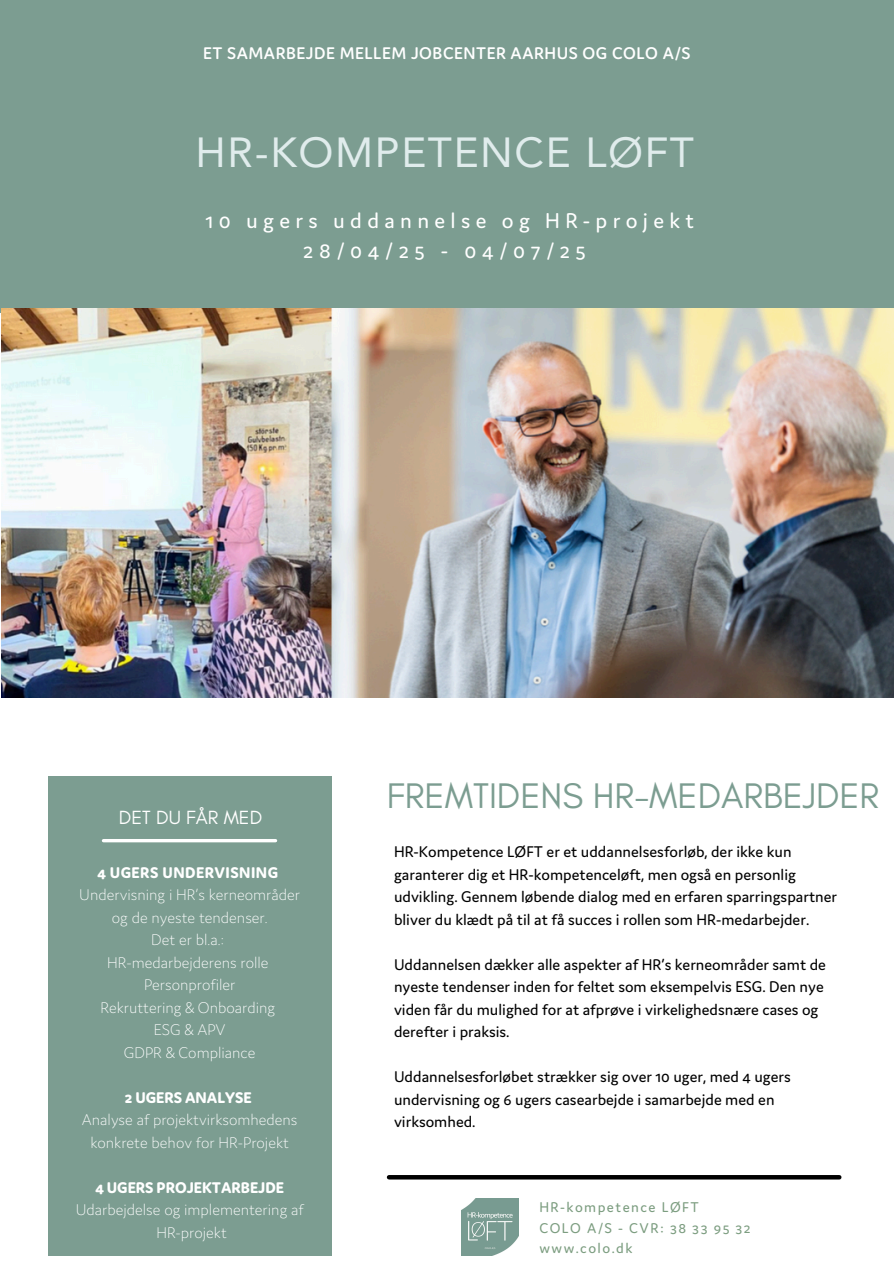
<style>
.page{position:relative;width:894px;height:1264px;background:#fff}
.page>*{position:absolute;margin:0;border:0;box-sizing:border-box;transform-origin:0 0}
.t1{font:42px "Avenir LT Pro";letter-spacing:.04em;color:#e0ecec}
.t2{font:36.3px "Glacial Indifference";color:#7c9d91}
.t3{font:22.8px "Domus";letter-spacing:.23em;color:#fff}
.t4{font:22.8px "Domus";letter-spacing:.25em;color:#fff}
.t5{font:19.5px "Glacial Indifference";color:#fff}
.t6{font:600 18px "Domus";letter-spacing:.03em;color:#fff}
.t7{font:16.5px/22.5px "Domus";color:#000}
.t8{font:200 16.5px/22.5px "Domus";color:#fff;text-align:center}
.t9{font:800 16.5px "Domus";letter-spacing:.03em;color:#fff}
.t10{font:800 16.5px "Domus";color:#fff}
.t11{font:15px "Domus";letter-spacing:.095em;color:#7c9d80}
.s1{font-weight:800}
</style>
<div class="page">
<div style="left:48px;top:776px;width:283px;height:479px;background:#7c9d91"></div>
<hr style="left:103px;top:839px;width:172px;height:3px;background:#fff">
<div style="left:389px;top:1174px;width:450px;height:5px;background:#000"></div>
<div style="left:0;top:0;width:893px;height:313px;background:#7c9d91"></div>
<img style="left:1px;top:309px;width:892px;height:388px">
<img style="left:461px;top:1198px;width:57px;height:57px">
<p class="t6" style="left:203px;top:41px;width:489px">ET SAMARBEJDE MELLEM JOBCENTER AARHUS OG COLO A/S</p>
<h4 class="t1" style="left:195px;top:136px;width:499px">HR-KOMPETENCE LØFT</h4>
<p class="t3" style="left:205px;top:205px;width:489px">10 ugers uddannelse og HR-projekt</p>
<p class="t4" style="left:303px;top:235px;width:284px">28/04/25 - 04/07/25</p>
<p class="t5" style="left:119px;top:805px;width:145px">DET DU FÅR MED</p>
<p class="t9" style="left:97px;top:861px;width:182px">4 UGERS UNDERVISNING</p>
<p class="t8" style="left:79px;top:882px;width:222px">Undervisning i HR’s kerneområder og de nyeste tendenser.</p>
<p class="t8" style="left:151px;top:927px;width:75px">Det er bl.a.:</p>
<p class="t8" style="left:107px;top:949px;width:163px">HR-medarbejderens rolle</p>
<p class="t8" style="left:144px;top:972px;width:93px">Personprofiler</p>
<p class="t8" style="left:100px;top:994px;width:176px">Rekruttering &amp; Onboarding</p>
<p class="t8" style="left:154px;top:1017px;width:73px">ESG &amp; APV</p>
<p class="t8" style="left:124px;top:1039px;width:133px">GDPR &amp; Compliance</p>
<p class="t10" style="left:125px;top:1086px;width:128px">2 UGERS ANALYSE</p>
<h6 class="t8" style="left:82px;top:1107px;width:217px">Analyse af projektvirksomhedens konkrete behov for HR-Projekt</h6>
<h2 class="t8" style="left:76px;top:1174px;width:229px"><span class="s1">4 UGERS PROJEKTARBEJDE<br></span>Udarbejdelse og implementering af<br>HR-projekt</h2>
<p class="t2" style="left:386px;top:773px;width:494px">FREMTIDENS HR-MEDARBEJDER</p>
<h1 class="t7" style="left:394px;top:839px;width:444px">HR-Kompetence LØFT er et uddannelsesforløb, der ikke kun garanterer dig et HR-kompetenceløft, men også en personlig udvikling. Gennem løbende dialog med en erfaren sparringspartner bliver du klædt på til at få succes i rollen som HR-medarbejder.</h1>
<h3 class="t7" style="left:394px;top:951px;width:433px">Uddannelsen dækker alle aspekter af HR’s kerneområder samt de nyeste tendenser inden for feltet som eksempelvis ESG. Den nye viden får du mulighed for at afprøve i virkelighedsnære cases og derefter i praksis.</h3>
<p class="t7" style="left:394px;top:1064px;width:398px">Uddannelsesforløbet strækker sig over 10 uger, med 4 ugers undervisning og 6 ugers casearbejde i samarbejde med en virksomhed.</p>
<h5 class="t11" style="left:539px;top:1197px;width:161px">HR-kompetence LØFT</h5>
<p class="t11" style="left:539px;top:1217px;width:212px">COLO A/S - CVR: 38 33 95 32</p>
<p class="t11" style="left:539px;top:1237px;width:95px">www.colo.dk</p>
</div>
